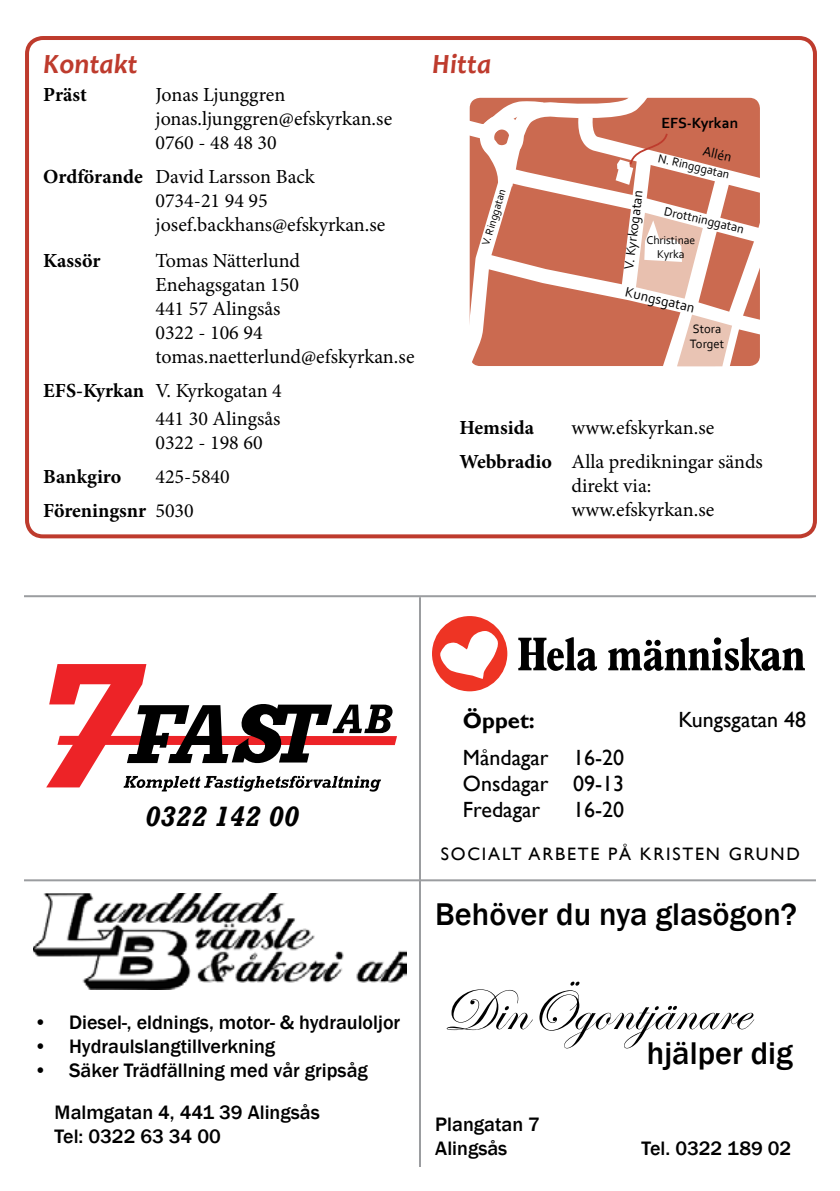
<style>
.page{position:relative;width:840px;height:1191px;background:#fff}
.page>*{position:absolute;margin:0;border:0;box-sizing:border-box;transform-origin:0 0}
.t1{font:60px "Edwardian Script ITC";color:#000}
.t2{font:500 32.2px "Franklin Gothic";color:#000}
.t3{font:italic 700 28.6px "Rockwell";color:#000}
.t4{font:italic 700 28px "Candara";color:#be3b2d}
.t5{font:22px/26px "Gill Sans";color:#000;text-align:justify}
.t6{font:700 22px "Gill Sans";color:#000}
.t7{font:20px/24px "Minion Pro";color:#000}
.t8{font:500 20px/41.8px "Franklin Gothic";color:#000}
.t9{font:700 20px "Minion Pro";color:#000}
.t10{font:18px "Gill Sans";letter-spacing:.1em;color:#000}
.t11{font:700 15.4px "Corbel";color:#000}
.t12{font:14.4px "Corbel";color:#000}
.t13{font:14px "Corbel";color:#000}
.t14{font:13.8px "Corbel";color:#000}
.t15{font:12.8px/15.2px "Corbel";color:#000}
.t16{font:12.4px "Corbel";color:#000}
.t17{font:11.8px/14.2px "Corbel";color:#000;text-align:center}
.t18{font:11px "Corbel";color:#000}
.s1{font-weight:700}
</style>
<div class="page">
<hr style="left:419px;top:597px;width:2px;height:570px;background:#9b9da0">
<hr style="left:24px;top:879px;width:791px;height:2px;background:#9b9da0">
<hr style="left:24px;top:595px;width:791px;height:2px;background:#9b9da0">
<svg style="left:469px;top:97px;width:291px;height:270px"></svg>
<img style="left:34px;top:893px;width:372px;height:96px">
<svg style="left:46px;top:664px;width:351px;height:127px"></svg>
<svg style="left:518px;top:637px;width:78px;height:34px"></svg>
<svg style="left:608px;top:637px;width:196px;height:34px"></svg>
<div style="left:432px;top:616px;width:75px;height:75px;background:#ee3424;border-radius:50%"></div>
<svg style="left:439px;top:631px;width:60px;height:48px"></svg>
<div style="left:25px;top:36px;width:791px;height:502px;border:4px solid #be3b2d;border-radius:16px"></div>
<h3 class="t4" style="left:43px;top:46px;width:96px">Kontakt</h3>
<p class="t9" style="left:43px;top:80px;width:45px">Präst</p>
<p class="t7" style="left:155px;top:82px;width:238px">Jonas Ljunggren jonas.ljunggren@efskyrkan.se<br>0760 - 48 48 30</p>
<p class="t7" style="left:155px;top:164px;width:231px;text-indent:-112px"><span class="s1">Ordförande</span> David Larsson Back<br>0734-21 94 95 josef.backhans@efskyrkan.se</p>
<p class="t9" style="left:43px;top:246px;width:59px">Kassör</p>
<p class="t7" style="left:155px;top:248px;width:260px">Tomas Nätterlund<br>Enehagsgatan 150<br>441 57 Alingsås<br>0322 - 106 94 tomas.naetterlund@efskyrkan.se</p>
<p class="t7" style="left:43px;top:376px;width:240px;line-height:28px;text-align:right"><span class="s1">EFS-Kyrkan</span> V. Kyrkogatan 4<br>441 30 Alingsås</p>
<p class="t7" style="left:155px;top:430px;width:109px">0322 - 198 60</p>
<p class="t9" style="left:43px;top:462px;width:79px">Bankgiro</p>
<p class="t7" style="left:43px;top:459px;width:188px;line-height:34px;text-indent:112px">425-5840<br><span class="s1">Föreningsnr</span> 5030</p>
<h3 class="t4" style="left:432px;top:46px;width:60px">Hitta</h3>
<p class="t18" style="left:478px;top:243px;width:61px;rotate:-73deg">V. Ringgatan</p>
<p class="t11" style="left:661px;top:114px;width:78px">EFS-Kyrkan</p>
<p class="t13" style="left:704px;top:142px;width:31px;rotate:13deg">Allén</p>
<p class="t16" style="left:659px;top:150px;width:74px;rotate:13deg">N. Ringggatan</p>
<p class="t14" style="left:619px;top:269px;width:82px;rotate:-83deg">V. Kyrkogatan</p>
<p class="t15" style="left:665px;top:203px;width:83px;rotate:13deg">Drottninggatan</p>
<p class="t17" style="left:646px;top:232px;width:50px">Christinae<br>Kyrka</p>
<p class="t12" style="left:627px;top:283px;width:72px;rotate:13deg">Kungsgatan</p>
<p class="t15" style="left:689px;top:321px;width:36px">Stora<br>Torget</p>
<p class="t7" style="left:459px;top:410px;width:305px;line-height:34px;text-indent:112px">www.efskyrkan.se<br><span class="s1">Webbradio</span> Alla predikningar sänds</p>
<p class="t7" style="left:571px;top:473px;width:144px">direkt via: www.efskyrkan.se</p>
<p class="t9" style="left:459px;top:413px;width:76px">Hemsida</p>
<h3 class="t3" style="left:144px;top:800px;width:156px">0322 142 00</h3>
<p class="t8" style="left:34px;top:1001px;width:368px">• Diesel-, eldnings, motor- &amp; hydrauloljor</p>
<p class="t8" style="left:34px;top:1025px;width:243px">• Hydraulslangtillverkning</p>
<p class="t8" style="left:55px;top:1049px;width:314px;text-indent:-21px">• Säker Trädfällning med vår gripsåg<br>Malmgatan 4, 441 39 Alingsås</p>
<p class="t8" style="left:55px;top:1115px;width:167px">Tel: 0322 63 34 00</p>
<p class="t6" style="left:462px;top:707px;width:73px">Öppet:</p>
<p class="t5" style="left:678px;top:707px;width:129px">Kungsgatan 48</p>
<p class="t5" style="left:462px;top:745px;width:163px">Måndagar 16-20<br>Onsdagar 09-13<br>Fredagar</p>
<p class="t5" style="left:572px;top:797px;width:53px">16-20</p>
<p class="t10" style="left:440px;top:844px;width:360px">SOCIALT ARBETE PÅ KRISTEN GRUND</p>
<h2 class="t2" style="left:435px;top:894px;width:363px">Behöver du nya glasögon?</h2>
<h1 class="t1" style="left:442px;top:977px;width:307px">Din Ögontjänare</h1>
<h2 class="t2" style="left:646px;top:1033px;width:147px">hjälper dig</h2>
<p class="t8" style="left:435px;top:1112px;width:106px;line-height:24px">Plangatan 7<br>Alingsås</p>
<p class="t8" style="left:641px;top:1127px;width:151px">Tel. 0322 189 02</p>
</div>
